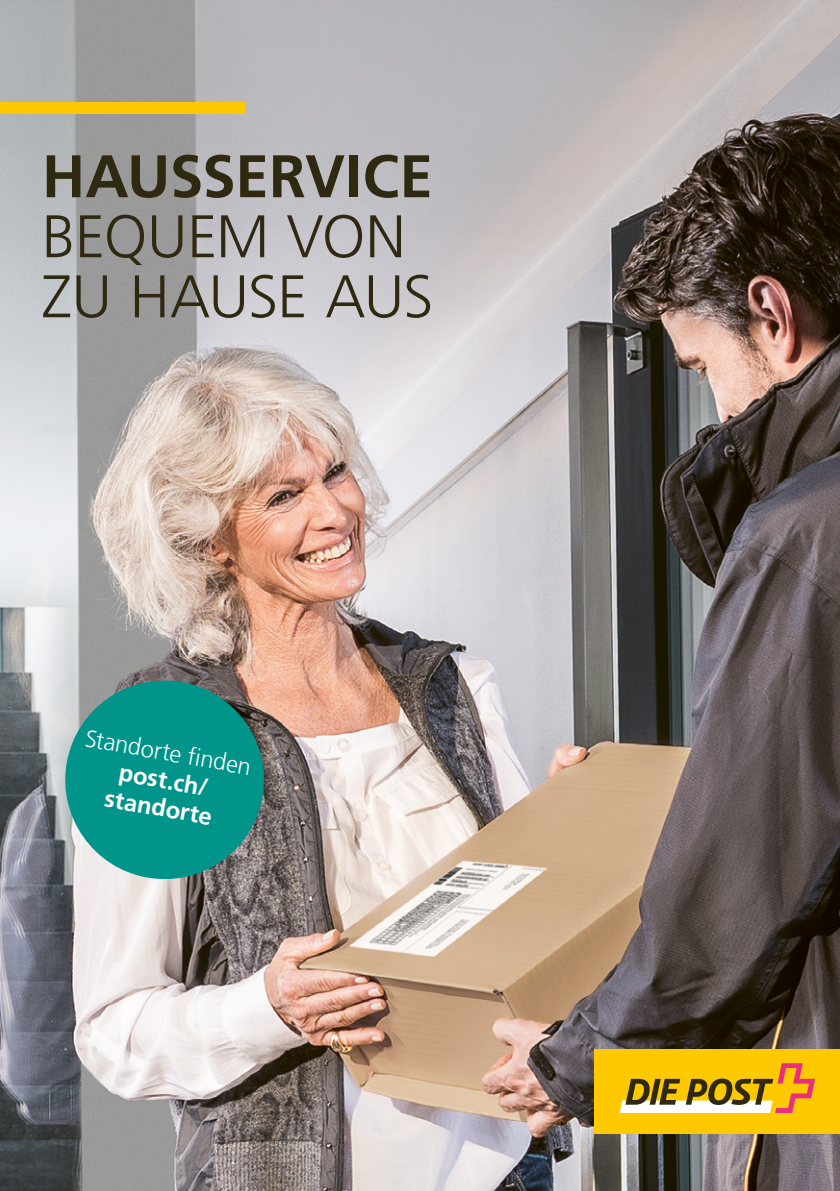
<style>
.page{position:relative;width:840px;height:1191px;background:#fff}
.page>*{position:absolute;margin:0;border:0;box-sizing:border-box;transform-origin:0 0}
.t1{font:300 60px/60px "Frutiger LT Com";letter-spacing:-.01em;color:#2f2912}
.t2{font:700 60px "Frutiger LT Com";color:#2f2912}
.t3{font:700 24px/28px "Frutiger LT Com";color:#fff;text-align:center}
.s1{font-weight:300}
</style>
<div class="page">
<img style="left:0;top:0;width:839px;height:1191px">
<svg style="left:57px;top:672px;width:215px;height:215px;background:#36968e"></svg>
<div style="left:594px;top:1049px;width:245px;height:85px;background:#fec900"></div>
<svg style="left:619px;top:1063px;width:195px;height:50px"></svg>
<div style="left:0;top:102px;width:245px;height:11px;background:#fec900"></div>
<h1 class="t2" style="left:42px;top:141px;width:392px">HAUSSERVICE</h1>
<h2 class="t1" style="left:42px;top:207px;width:392px">BEQUEM VON<br>ZU HAUSE AUS</h2>
<p class="t3" style="left:88px;top:724px;width:169px;rotate:10deg"><span class="s1">Standorte fi nden </span>post.ch/ standorte</p>
</div>
